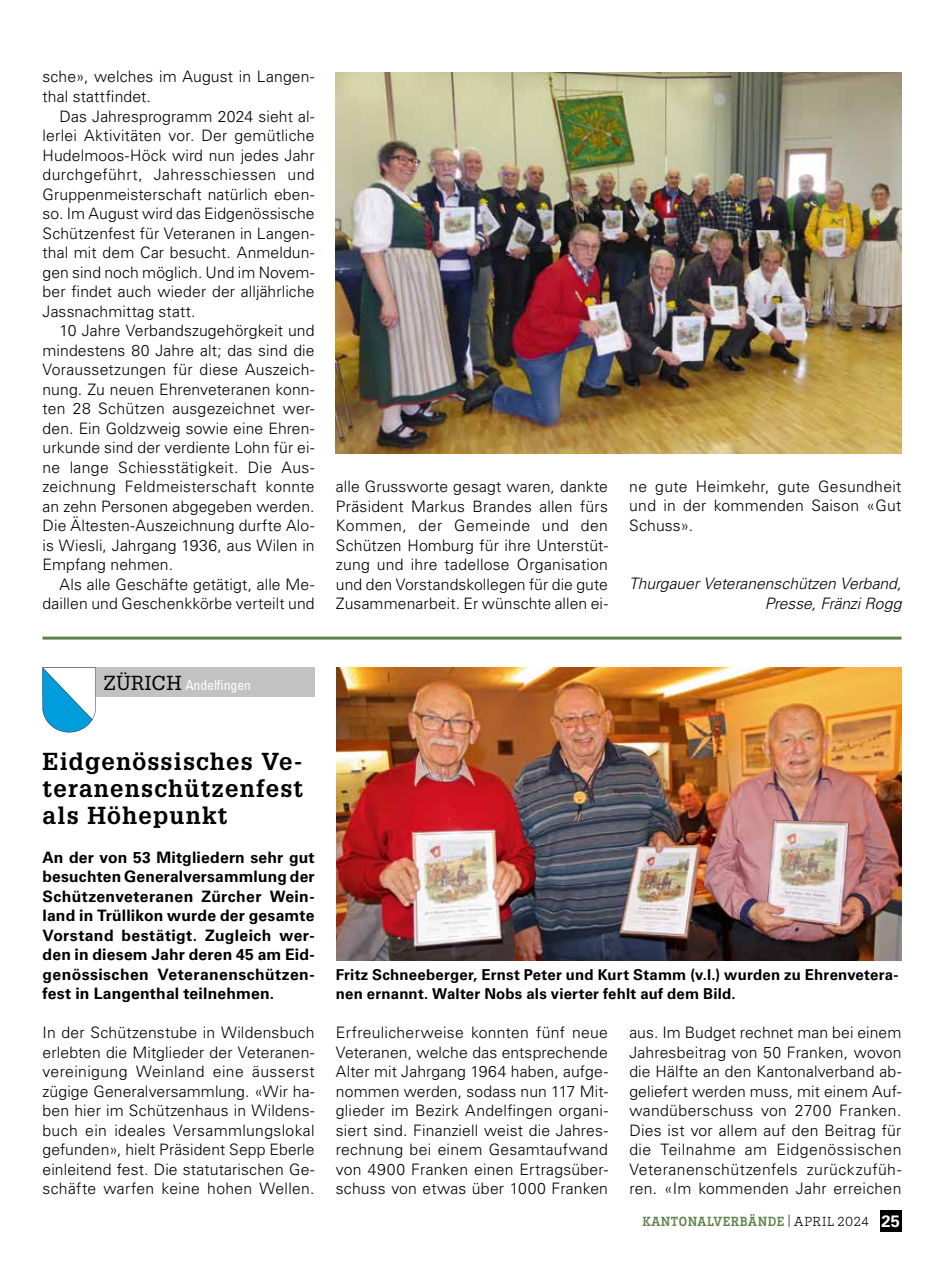
<style>
.page{position:relative;width:944px;height:1263px;background:#fff}
.page>*{position:absolute;margin:0;border:0;box-sizing:border-box;transform-origin:0 0}
.t1{font:700 24px/27px "Glypha LT Std";letter-spacing:.05em;color:#000;text-align:justify}
.t2{font:300 15.75px/19.5px "Univers LT Std";letter-spacing:.01em;color:#000;text-align:justify}
.t3{font:700 15.75px/19.5px "Univers LT Std";letter-spacing:.015em;color:#000;text-align:justify}
.t4{font:italic 300 15.75px/19.5px "Univers LT Std";letter-spacing:-.005em;color:#000;text-align:right}
.t5{font:700 15px/19.5px "Univers LT Std";letter-spacing:.015em;color:#000}
.t6{font:700 13.65px "Brix Slab";letter-spacing:.045em;color:#5e8149;scale:.93 1}
.t7{font:condensed 13.65px "Univers LT Std";letter-spacing:-.005em;color:#fff}
.s1{font-family:"Glypha LT Std";font-stretch:normal;font-size:19.8px;color:#000}
.s2{font-weight:300;font-size:13.5px;color:#000}
.s3{font-family:"Univers LT Std";font-size:16.5px;color:#fff}
</style>
<div class="page">
<div style="left:880px;top:1210px;width:21px;height:21px;background:#000"></div>
<div style="left:43px;top:667px;width:272px;height:30px;background:#c3c2c2"></div>
<svg style="left:43px;top:667px;width:53px;height:65px"></svg>
<hr style="left:43px;top:668px;width:1px;height:39px;background:#000">
<img style="left:336px;top:72px;width:565px;height:381px">
<hr style="left:43px;top:637px;width:858px;height:3px;background:#5e8149">
<img style="left:337px;top:667px;width:564px;height:293px">
<p class="t2" style="left:43px;top:67px;width:273px">sche», welches im August in Langen&shy;thal stattfindet.</p>
<p class="t2" style="left:43px;top:106px;width:274px;text-indent:17px">Das Jahresprogramm 2024 sieht al&shy;lerlei Aktivitäten vor. Der gemütliche Hudelmoos-Höck wird nun jedes Jahr durchgeführt, Jahresschiessen und Gruppenmeisterschaft natürlich eben&shy;so. Im August wird das Eidgenössische Schützenfest für Veteranen in Langen&shy;thal mit dem Car besucht. Anmeldun&shy;gen sind noch möglich. Und im Novem&shy;ber findet auch wieder der alljährliche Jassnachmittag statt.</p>
<p class="t2" style="left:43px;top:321px;width:274px;text-indent:17px">10 Jahre Verbandszugehörgkeit und mindestens 80 Jahre alt; das sind die Voraussetzungen für diese Auszeich&shy;nung. Zu neuen Ehrenveteranen konn&shy;ten 28 Schützen ausgezeichnet wer&shy;den. Ein Goldzweig sowie eine Ehren&shy;urkunde sind der verdiente Lohn für ei&shy;ne lange Schiesstätigkeit. Die Aus&shy;zeichnung Feldmeisterschaft konnte an zehn Personen abgegeben werden.<br>Die Ältesten-Auszeichnung durfte Alo&shy;is Wiesli, Jahrgang 1936, aus Wilen in Empfang nehmen.</p>
<p class="t2" style="left:43px;top:574px;width:274px;text-align:right">Als alle Geschäfte getätigt, alle Me&shy;daillen und Geschenkkörbe verteilt und</p>
<p class="t2" style="left:336px;top:477px;width:274px">alle Grussworte gesagt waren, dankte Präsident Markus Brandes allen fürs Kommen, der Gemeinde und den Schützen Homburg für ihre Unterstüt&shy;zung und ihre tadellose Organisation und den Vorstandskollegen für die gute Zusammenarbeit. Er wünschte allen ei-</p>
<p class="t2" style="left:629px;top:477px;width:274px">ne gute Heimkehr, gute Gesundheit und in der kommenden Saison «Gut Schuss».</p>
<p class="t4" style="left:629px;top:574px;width:274px">Thurgauer Veteranenschützen Verband,<br>Presse, Fränzi Rogg</p>
<p class="t7" style="left:104px;top:677px;width:149px"><span class="s1">ZÜRICH</span> Andelfingen</p>
<h1 class="t1" style="left:43px;top:748px;width:262px">Eidgenössisches Ve&shy;teranenschützenfest als Höhepunkt</h1>
<p class="t3" style="left:43px;top:847px;width:274px">An der von 53 Mitgliedern sehr gut besuchten Generalversammlung der Schützenveteranen Zürcher Wein&shy;land in Trüllikon wurde der gesamte Vorstand bestätigt. Zugleich wer&shy;den in diesem Jahr deren 45 am Eid&shy;genössischen Veteranenschützen&shy;fest in Langenthal teilnehmen.</p>
<p class="t2" style="left:43px;top:1023px;width:274px">In der Schützenstube in Wildensbuch erlebten die Mitglieder der Veteranen&shy;vereinigung Weinland eine äusserst zügige Generalversammlung. «Wir ha&shy;ben hier im Schützenhaus in Wildens&shy;buch ein ideales Versammlungslokal gefunden», hielt Präsident Sepp Eberle einleitend fest. Die statutarischen Ge&shy;schäfte warfen keine hohen Wellen.</p>
<p class="t2" style="left:336px;top:1023px;width:274px">Erfreulicherweise konnten fünf neue Veteranen, welche das entsprechende Alter mit Jahrgang 1964 haben, aufge&shy;nommen werden, sodass nun 117 Mit&shy;glieder im Bezirk Andelfingen organi&shy;siert sind. Finanziell weist die Jahres&shy;rechnung bei einem Gesamtaufwand von 4900 Franken einen Ertragsüber&shy;schuss von etwas über 1000 Franken</p>
<p class="t2" style="left:629px;top:1023px;width:274px">aus. Im Budget rechnet man bei einem Jahresbeitrag von 50 Franken, wovon die Hälfte an den Kantonalverband ab&shy;geliefert werden muss, mit einem Auf&shy;wandüberschuss von 2700 Franken.<br>Dies ist vor allem auf den Beitrag für die Teilnahme am Eidgenössischen Veteranenschützenfels zurückzufüh&shy;ren. «Im kommenden Jahr erreichen</p>
<p class="t5" style="left:336px;top:965px;width:564px">Fritz Schneeberger, Ernst Peter und Kurt Stamm (v.l.) wurden zu Ehrenvetera&shy;nen ernannt. Walter Nobs als vierter fehlt auf dem Bild.</p>
<p class="t6" style="left:642px;top:1212px;width:279px">KANTONALVERBÄNDE <span class="s2">| APRIL 2024</span> <span class="s3">25</span></p>
</div>
